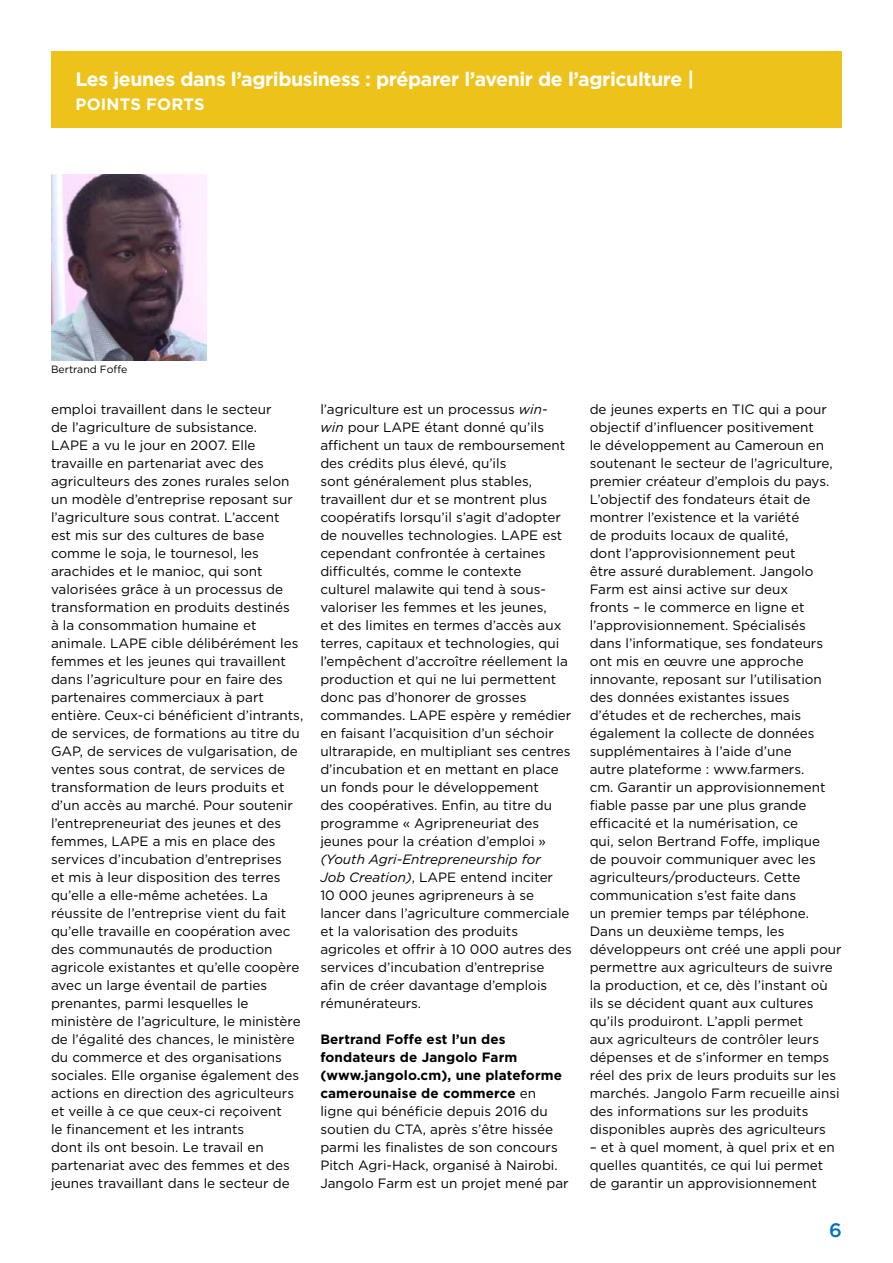
<style>
.page{position:relative;width:893px;height:1263px;background:#fff}
.page>*{position:absolute;margin:0;border:0;box-sizing:border-box;transform-origin:0 0}
.t1{font:700 19.5px "Gotham HTF";letter-spacing:-.02em;color:#fff}
.t2{font:500 19.5px "Gotham HTF";color:#0072bc}
.t3{font:700 16.5px "Gotham HTF";letter-spacing:.01em;color:#fff}
.t4{font:13.5px/18px "Gotham HTF";color:#000}
.t5{font:10.5px "Gotham HTF";color:#000}
.s1{font-style:italic}
.s2{font-weight:700}
</style>
<div class="page">
<div style="left:51px;top:51px;width:791px;height:77px;background:#edc31b"></div>
<img style="left:51px;top:174px;width:156px;height:186px">
<h1 class="t1" style="left:75px;top:68px;width:620px">Les jeunes dans l’agribusiness : préparer l’avenir de l’agriculture |</h1>
<p class="t3" style="left:75px;top:95px;width:131px">POINTS FORTS</p>
<p class="t5" style="left:51px;top:364px;width:78px">Bertrand Foffe</p>
<p class="t4" style="left:51px;top:400px;width:254px">emploi travaillent dans le secteur<br>de l’agriculture de subsistance.<br>LAPE a vu le jour en 2007. Elle travaille en partenariat avec des agriculteurs des zones rurales selon un modèle d’entreprise reposant sur l’agriculture sous contrat. L’accent<br>est mis sur des cultures de base comme le soja, le tournesol, les arachides et le manioc, qui sont valorisées grâce à un processus de transformation en produits destinés<br>à la consommation humaine et animale. LAPE cible délibérément les femmes et les jeunes qui travaillent dans l’agriculture pour en faire des partenaires commerciaux à part entière. Ceux-ci bénéficient d’intrants, de services, de formations au titre du GAP, de services de vulgarisation, de ventes sous contrat, de services de transformation de leurs produits et d’un accès au marché. Pour soutenir l’entrepreneuriat des jeunes et des femmes, LAPE a mis en place des services d’incubation d’entreprises<br>et mis à leur disposition des terres qu’elle a elle-même achetées. La réussite de l’entreprise vient du fait qu’elle travaille en coopération avec des communautés de production agricole existantes et qu’elle coopère avec un large éventail de parties prenantes, parmi lesquelles le ministère de l’agriculture, le ministère de l’égalité des chances, le ministère du commerce et des organisations sociales. Elle organise également des actions en direction des agriculteurs et veille à ce que ceux-ci reçoivent<br>le financement et les intrants<br>dont ils ont besoin. Le travail en partenariat avec des femmes et des jeunes travaillant dans le secteur de</p>
<p class="t4" style="left:320px;top:400px;width:253px">l’agriculture est un processus <span class="s1">win&shy;win</span> pour LAPE étant donné qu’ils affichent un taux de remboursement des crédits plus élevé, qu’ils<br>sont généralement plus stables, travaillent dur et se montrent plus coopératifs lorsqu’il s’agit d’adopter de nouvelles technologies. LAPE est cependant confrontée à certaines difficultés, comme le contexte culturel malawite qui tend à sous&shy;valoriser les femmes et les jeunes,<br>et des limites en termes d’accès aux terres, capitaux et technologies, qui l’empêchent d’accroître réellement la production et qui ne lui permettent donc pas d’honorer de grosses commandes. LAPE espère y remédier en faisant l’acquisition d’un séchoir ultrarapide, en multipliant ses centres d’incubation et en mettant en place un fonds pour le développement<br>des coopératives. Enfin, au titre du programme « Agripreneuriat des jeunes pour la création d’emploi »</p>
<p class="t4" style="left:320px;top:850px;width:253px"><span class="s1">(Youth Agri-Entrepreneurship for<br>Job Creation)</span>, LAPE entend inciter<br>10 000 jeunes agripreneurs à se lancer dans l’agriculture commerciale et la valorisation des produits agricoles et offrir à 10 000 autres des services d’incubation d’entreprise afin de créer davantage d’emplois rémunérateurs.</p>
<p class="t4" style="left:320px;top:1030px;width:250px"><span class="s2">Bertrand Foffe est l’un des fondateurs de Jangolo Farm (www.jangolo.cm), une plateforme camerounaise de commerce</span> en ligne qui bénéficie depuis 2016 du soutien du CTA, après s’être hissée parmi les finalistes de son concours<br>Pitch Agri-Hack, organisé à Nairobi.<br>Jangolo Farm est un projet mené par</p>
<p class="t4" style="left:590px;top:400px;width:254px">de jeunes experts en TIC qui a pour objectif d’influencer positivement<br>le développement au Cameroun en soutenant le secteur de l’agriculture, premier créateur d’emplois du pays.<br>L’objectif des fondateurs était de montrer l’existence et la variété<br>de produits locaux de qualité,<br>dont l’approvisionnement peut<br>être assuré durablement. Jangolo Farm est ainsi active sur deux<br>fronts – le commerce en ligne et l’approvisionnement. Spécialisés<br>dans l’informatique, ses fondateurs ont mis en œuvre une approche innovante, reposant sur l’utilisation des données existantes issues d’études et de recherches, mais également la collecte de données supplémentaires à l’aide d’une<br>autre plateforme : www.farmers.<br>cm. Garantir un approvisionnement fiable passe par une plus grande efficacité et la numérisation, ce<br>qui, selon Bertrand Foffe, implique<br>de pouvoir communiquer avec les agriculteurs/producteurs. Cette communication s’est faite dans<br>un premier temps par téléphone.<br>Dans un deuxième temps, les développeurs ont créé une appli pour permettre aux agriculteurs de suivre la production, et ce, dès l’instant où ils se décident quant aux cultures qu’ils produiront. L’appli permet<br>aux agriculteurs de contrôler leurs dépenses et de s’informer en temps réel des prix de leurs produits sur les marchés. Jangolo Farm recueille ainsi des informations sur les produits disponibles auprès des agriculteurs</p>
<p class="t4" style="left:590px;top:1137px;width:247px">– et à quel moment, à quel prix et en quelles quantités, ce qui lui permet de garantir un approvisionnement</p>
<h1 class="t2" style="left:829px;top:1218px;width:14px">6</h1>
</div>
